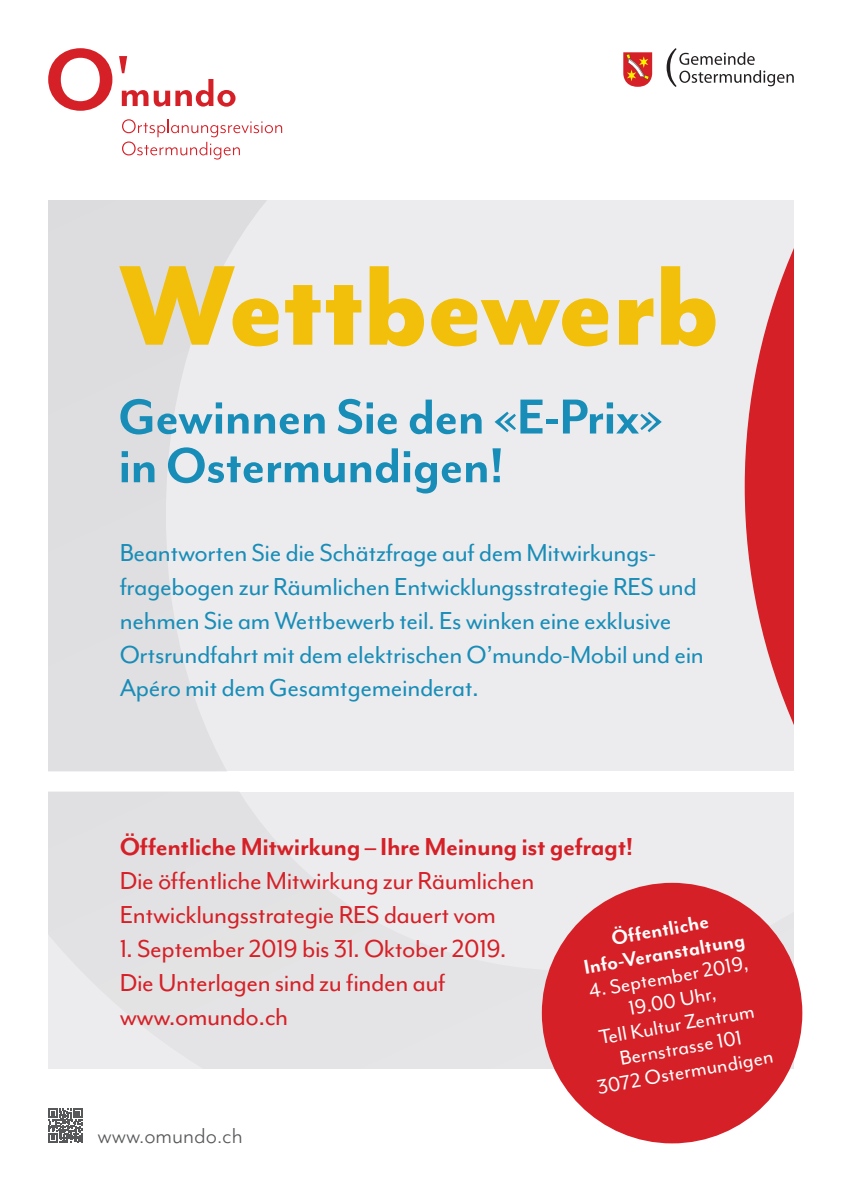
<style>
.page{position:relative;width:842px;height:1191px;background:#fff}
.page>*{position:absolute;margin:0;border:0;box-sizing:border-box;transform-origin:0 0}
.t1{font:800 130.7px "Mr Eaves Mod OT";letter-spacing:-.02em;color:#f2bf0a}
.t2{font:700 56.5px/48.7px "Mr Eaves Mod OT";letter-spacing:-.015em;color:#188db8}
.t3{font:28.3px/33.9px "Mr Eaves Mod OT";letter-spacing:-.015em;color:#188db8}
.t4{font:28.3px/33.9px "Mr Eaves Mod OT";letter-spacing:-.015em;color:#d62027}
.t5{font:700 28.3px "Mr Eaves Mod OT";letter-spacing:-.015em;color:#d62027}
.t6{font:24.9px "Mr Eaves Mod OT";color:#57585a}
.t7{font:23px/24px "Mr Eaves Mod OT";color:#fff;text-align:center}
.t8{font:700 23px/24px "Mr Eaves Mod OT";color:#fff;text-align:center}
</style>
<div class="page">
<svg style="left:122px;top:119px;width:160px;height:41px"></svg>
<svg style="left:48px;top:48px;width:64px;height:63px"></svg>
<svg style="left:122px;top:90px;width:26px;height:16px"></svg>
<svg style="left:154px;top:79px;width:82px;height:28px"></svg>
<svg style="left:119px;top:56px;width:8px;height:17px"></svg>
<svg style="left:667px;top:48px;width:127px;height:39px"></svg>
<svg style="left:623px;top:52px;width:29px;height:35px"></svg>
<svg style="left:48px;top:1108px;width:34px;height:34px"></svg>
<svg style="left:48px;top:200px;width:746px;height:571px;background:#e9e9eb"></svg>
<div style="left:48px;top:792px;width:746px;height:276px;background:#e4e4e6"></div>
<svg style="left:745px;top:242px;width:49px;height:489px;background:#dd656a"></svg>
<div style="left:542px;top:882px;width:260px;height:261px;background:#d62027;border-radius:50%"></div>
<h1 class="t1" style="left:118px;top:235px;width:603px">Wettbewerb</h1>
<h2 class="t2" style="left:118px;top:393px;width:547px">Gewinnen Sie den «E-Prix» in Ostermundigen!</h2>
<p class="t3" style="left:120px;top:536px;width:586px">Beantworten Sie die Schätzfrage auf dem Mitwirkungs&shy;fragebogen zur Räumlichen Entwicklungsstrategie RES und nehmen Sie am Wettbewerb teil. Es winken eine exklusive Ortsrundfahrt mit dem elektrischen O’mundo-Mobil und ein Apéro mit dem Gesamtgemeinderat.</p>
<p class="t5" style="left:120px;top:831px;width:515px">Öffentliche Mitwirkung – Ihre Meinung ist gefragt!</p>
<p class="t4" style="left:120px;top:864px;width:416px">Die öffentliche Mitwirkung zur Räumlichen<br>Entwicklungsstrategie RES dauert vom</p>
<p class="t4" style="left:120px;top:932px;width:388px">1. September 2019 bis 31. Oktober 2019.<br>Die Unterlagen sind zu finden auf www.omundo.ch</p>
<p class="t8" style="left:578px;top:932px;width:165px;rotate:-10deg">Öffentliche<br>Info-Veranstaltung</p>
<p class="t7" style="left:578px;top:980px;width:180px;rotate:-10deg">4. September 2019,<br>19.00 Uhr,<br>Tell Kultur Zentrum<br>Bernstrasse 101<br>3072 Ostermundigen</p>
<p class="t6" style="left:97px;top:1121px;width:147px">www.omundo.ch</p>
</div>
